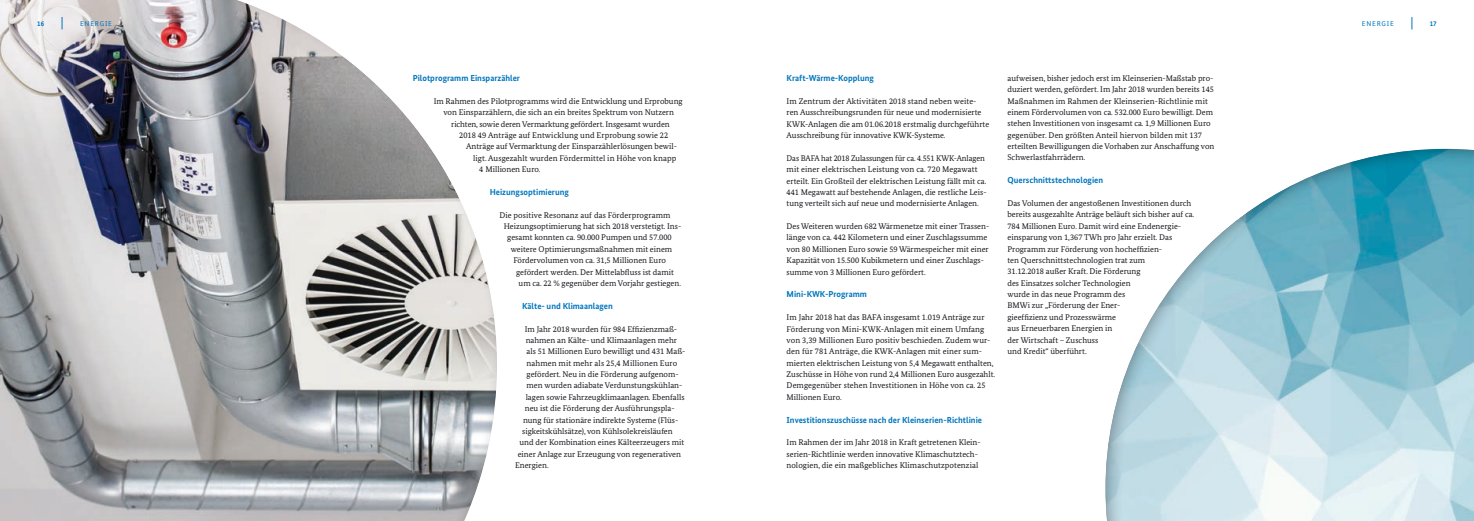
<style>
.page{position:relative;width:1474px;height:521px;background:#fff}
.page>*{position:absolute;margin:0;border:0;box-sizing:border-box;transform-origin:0 0}
.t1{font:700 8.75px "Bundes Sans";color:#0076bd}
.t2{font:8.31px/11.4px "Bundes Serif";color:#1a171c}
.t3{font:7px "Bundes Sans";letter-spacing:.11em;color:#0076bd}
.t4{font:700 7px "Bundes Sans";color:#0076bd}
</style>
<div class="page">
<div style="left:0;top:0;width:497px;height:521px;background:#1a171c;opacity:.35"></div>
<svg style="left:62px;top:17px;width:1px;height:12px"></svg>
<svg style="left:1411px;top:17px;width:1px;height:13px"></svg>
<div style="left:1104px;top:148px;width:369px;height:373px;background:#1a171c;opacity:.5"></div>
<p class="t4" style="left:37px;top:19px;width:8px">16</p>
<p class="t3" style="left:80px;top:19px;width:6px">ENERGIE</p>
<p class="t3" style="left:1361px;top:19px;width:33px">ENERGIE</p>
<p class="t4" style="left:1429px;top:19px;width:8px">17</p>
<p class="t1" style="left:413px;top:73px;width:109px">Pilotprogramm Einsparzähler</p>
<p class="t2" style="left:434px;top:95px;width:250px">Im Rahmen des Pilotprogramms wird die Entwicklung und Erprobung</p>
<p class="t2" style="left:443px;top:107px;width:232px">von Einsparzählern, die sich an ein breites Spektrum von Nutzern</p>
<p class="t2" style="left:451px;top:118px;width:220px">richten, sowie deren Vermarktung gefördert. Insgesamt wurden</p>
<p class="t2" style="left:459px;top:129px;width:211px">2018 49 Anträge auf Entwicklung und Erprobung sowie 22</p>
<p class="t2" style="left:466px;top:141px;width:212px">Anträge auf Vermarktung der Einsparzählerlösungen bewil-</p>
<p class="t2" style="left:473px;top:152px;width:205px">ligt. Ausgezahlt wurden Fördermittel in Höhe von knapp</p>
<p class="t2" style="left:479px;top:164px;width:63px">4 Millionen Euro.</p>
<p class="t1" style="left:490px;top:187px;width:81px">Heizungsoptimierung</p>
<p class="t2" style="left:499px;top:209px;width:172px">Die positive Resonanz auf das Förderprogramm</p>
<p class="t2" style="left:504px;top:220px;width:179px">Heizungsoptimierung hat sich 2018 verstetigt. Ins-</p>
<p class="t2" style="left:507px;top:232px;width:166px">gesamt konnten ca. 90.000 Pumpen und 57.000</p>
<p class="t2" style="left:511px;top:243px;width:163px">weitere Optimierungsmaßnahmen mit einem</p>
<p class="t2" style="left:513px;top:255px;width:154px">Fördervolumen von ca. 31,5 Millionen Euro</p>
<p class="t2" style="left:516px;top:266px;width:159px">gefördert werden. Der Mittelabfluss ist damit</p>
<p class="t2" style="left:518px;top:277px;width:164px">um ca. 22 % gegenüber dem Vorjahr gestiegen.</p>
<p class="t1" style="left:522px;top:300px;width:92px">Kälte- und Klimaanlagen</p>
<p class="t2" style="left:525px;top:323px;width:154px">Im Jahr 2018 wurden für 984 Effizienzmaß-</p>
<p class="t2" style="left:525px;top:334px;width:153px">nahmen an Kälte- und Klimaanlagen mehr</p>
<p class="t2" style="left:526px;top:346px;width:160px">als 51 Millionen Euro bewilligt und 431 Maß-</p>
<p class="t2" style="left:526px;top:357px;width:152px">nahmen mit mehr als 25,4 Millionen Euro</p>
<p class="t2" style="left:526px;top:368px;width:154px">gefördert. Neu in die Förderung aufgenom-</p>
<p class="t2" style="left:526px;top:380px;width:157px">men wurden adiabate Verdunstungskühlan-</p>
<p class="t2" style="left:525px;top:391px;width:160px">lagen sowie Fahrzeugklimaanlagen. Ebenfalls</p>
<p class="t2" style="left:525px;top:402px;width:151px">neu ist die Förderung der Ausführungspla-</p>
<p class="t2" style="left:523px;top:414px;width:157px">nung für stationäre indirekte Systeme (Flüs-</p>
<p class="t2" style="left:522px;top:425px;width:152px">sigkeitskühlsätze), von Kühlsolekreisläufen</p>
<p class="t2" style="left:519px;top:437px;width:166px">und der Kombination eines Kälteerzeugers mit</p>
<p class="t2" style="left:518px;top:448px;width:165px">einer Anlage zur Erzeugung von regenerativen</p>
<p class="t2" style="left:515px;top:459px;width:35px">Energien.</p>
<p class="t1" style="left:786px;top:73px;width:89px">Kraft-Wärme-Kopplung</p>
<p class="t2" style="left:786px;top:95px;width:204px">Im Zentrum der Aktivitäten 2018 stand neben weite&shy;ren Ausschreibungsrunden für neue und modernisierte KWK-Anlagen die am 01.06.2018 erstmalig durchgeführte Ausschreibung für innovative KWK-Systeme.</p>
<p class="t2" style="left:786px;top:152px;width:201px">Das BAFA hat 2018 Zulassungen für ca. 4.551 KWK-Anlagen mit einer elektrischen Leistung von ca. 720 Megawatt erteilt. Ein Großteil der elektrischen Leistung fällt mit ca.<br>441 Megawatt auf bestehende Anlagen, die restliche Leis&shy;tung verteilt sich auf neue und modernisierte Anlagen.</p>
<p class="t2" style="left:786px;top:220px;width:204px">Des Weiteren wurden 682 Wärmenetze mit einer Trassen&shy;länge von ca. 442 Kilometern und einer Zuschlagssumme von 80 Millionen Euro sowie 59 Wärmespeicher mit einer Kapazität von 15.500 Kubikmetern und einer Zuschlags&shy;summe von 3 Millionen Euro gefördert.</p>
<p class="t1" style="left:786px;top:289px;width:82px">Mini-KWK-Programm</p>
<p class="t2" style="left:786px;top:311px;width:210px">Im Jahr 2018 hat das BAFA insgesamt 1.019 Anträge zur Förderung von Mini-KWK-Anlagen mit einem Umfang von 3,39 Millionen Euro positiv beschieden. Zudem wur&shy;den für 781 Anträge, die KWK-Anlagen mit einer sum&shy;mierten elektrischen Leistung von 5,4 Megawatt enthalten, Zuschüsse in Höhe von rund 2,4 Millionen Euro ausgezahlt.<br>Demgegenüber stehen Investitionen in Höhe von ca. 25<br>Millionen Euro.</p>
<p class="t1" style="left:786px;top:414px;width:197px">Investitionszuschüsse nach der Kleinserien-Richtlinie</p>
<p class="t2" style="left:786px;top:437px;width:196px">Im Rahmen der im Jahr 2018 in Kraft getretenen Klein&shy;serien-Richtlinie werden innovative Klimaschutztech&shy;nologien, die ein maßgebliches Klimaschutzpotenzial</p>
<p class="t2" style="left:1007px;top:72px;width:208px">aufweisen, bisher jedoch erst im Kleinserien-Maßstab pro&shy;duziert werden, gefördert. Im Jahr 2018 wurden bereits 145<br>Maßnahmen im Rahmen der Kleinserien-Richtlinie mit einem Fördervolumen von ca. 532.000 Euro bewilligt. Dem stehen Investitionen von insgesamt ca. 1,9 Millionen Euro gegenüber. Den größten Anteil hiervon bilden mit 137 erteilten Bewilligungen die Vorhaben zur Anschaffung von Schwerlastfahrrädern.</p>
<p class="t1" style="left:1007px;top:175px;width:97px">Querschnittstechnologien</p>
<p class="t2" style="left:1007px;top:197px;width:188px">Das Volumen der angestoßenen Investitionen durch bereits ausgezahlte Anträge beläuft sich bisher auf ca.<br>784 Millionen Euro. Damit wird eine Endenergie&shy;einsparung von 1,367 TWh pro Jahr erzielt. Das Programm zur Förderung von hocheffizien-<br>ten Querschnittstechnologien trat zum<br>31.12.2018 außer Kraft. Die Förderung<br>des Einsatzes solcher Technologien<br>wurde in das neue Programm des<br>BMWi zur „Förderung der Ener-<br>gieeffizienz und Prozesswärme<br>aus Erneuerbaren Energien in<br>der Wirtschaft – Zuschuss<br>und Kredit“ überführt.</p>
</div>
